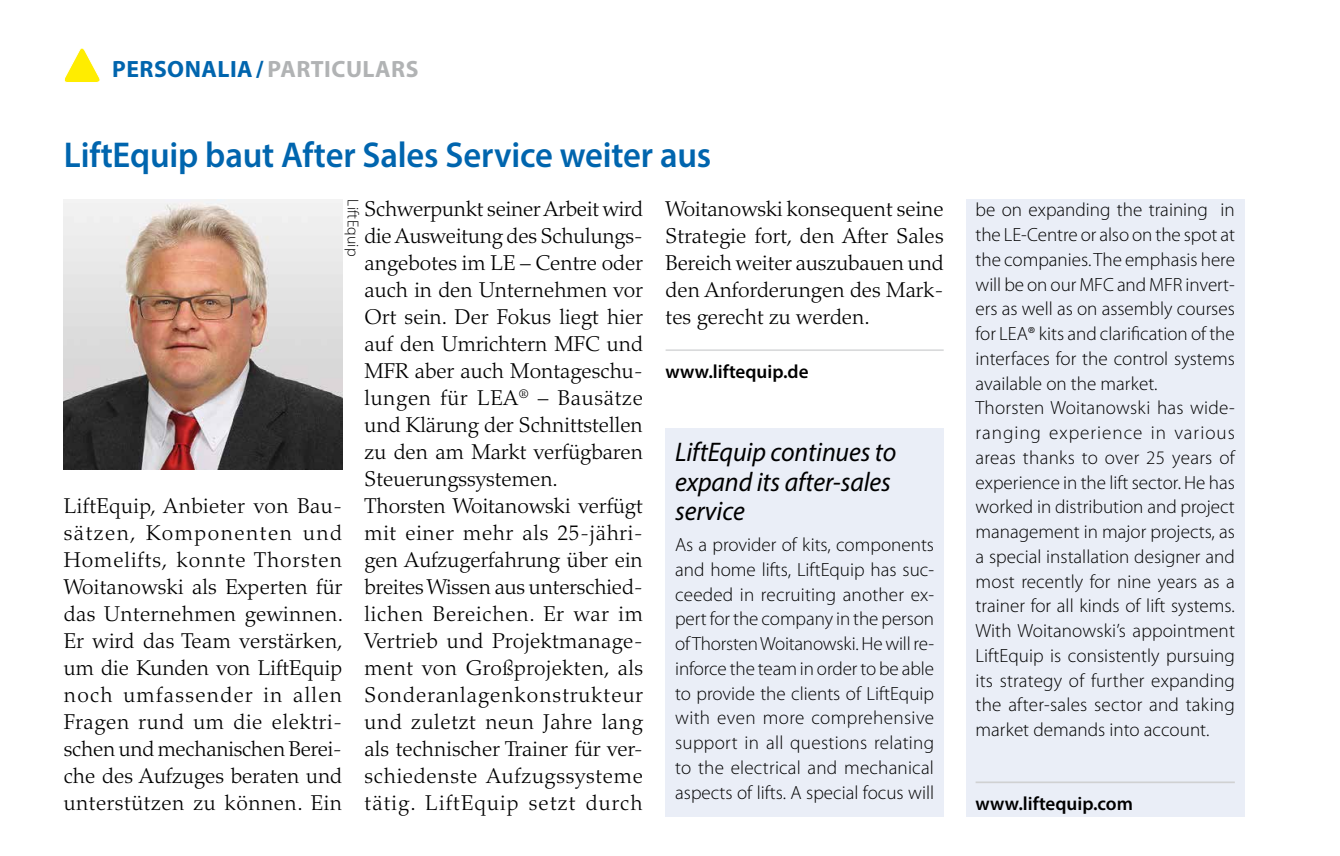
<style>
.page{position:relative;width:1340px;height:856px;background:#fff}
.page>*{position:absolute;margin:0;border:0;box-sizing:border-box;transform-origin:0 0}
.t1{font:600 36px "Myriad Pro";letter-spacing:-.005em;color:#0065ae;scale:.96 1}
.t2{font:italic 27px/29.2px "Myriad Pro";letter-spacing:-.005em;color:#000;scale:.96 1}
.t3{font:700 23.62px "Myriad Pro";color:#b1b3b4}
.t4{font:700 23.62px "Myriad Pro";color:#0065ae}
.t5{font:300 21.38px/27px "Palatino";color:#000;text-align:justify}
.t6{font:300 19.12px/24.8px "Myriad Pro";color:#000;text-align:justify}
.t7{font:600 19.12px "Myriad Pro";color:#000}
.t8{font:300 15.75px "Myriad Pro";letter-spacing:.01em;color:#000}
.s1{color:#0065ae}
</style>
<div class="page">
<div style="left:665px;top:428px;width:278px;height:388px;background:#eaeef7"></div>
<div style="left:966px;top:199px;width:278px;height:617px;background:#eaeef7"></div>
<svg style="left:64px;top:48px;width:36px;height:35px"></svg>
<hr style="left:665px;top:349px;width:278px;height:2px;background:#d9dadb">
<hr style="left:975px;top:781px;width:259px;height:2px;background:#d0d1d2">
<img style="left:64px;top:199px;width:278px;height:270px">
<p class="t4" style="left:112px;top:53px;width:30px">PERSO</p>
<p class="t4" style="left:185px;top:53px;width:28px">NALIA</p>
<p class="t3" style="left:256px;top:53px;width:39px"><span class="s1">/</span>PARTIC</p>
<p class="t3" style="left:346px;top:53px;width:31px">ULARS</p>
<h1 class="t1" style="left:64px;top:132px;width:676px">LiftEquip baut After Sales Service weiter aus</h1>
<p class="t5" style="left:364px;top:196px;width:280px;text-align:left">Schwerpunkt seiner Arbeit wird die Ausweitung des Schulungs&shy;angebotes im LE – Centre oder auch in den Unternehmen vor<br>Ort sein. Der Fokus liegt hier auf den Umrichtern MFC und<br>MFR aber auch Montageschu&shy;lungen für LEA<sup>®</sup> – Bausätze und Klärung der Schnittstellen zu den am Markt verfügbaren<br>Steuerungssystemen.<br>Thorsten Woitanowski verfügt mit einer mehr als 25-jähri&shy;gen Aufzugerfahrung über ein breites Wissen aus unterschied&shy;lichen Bereichen. Er war im<br>Vertrieb und Projektmanage&shy;ment von Großprojekten, als<br>Sonderanlagenkonstrukteur und zuletzt neun Jahre lang als technischer Trainer für ver&shy;schiedenste Aufzugssysteme tätig. LiftEquip setzt durch</p>
<p class="t8" style="left:362px;top:199px;width:58px;rotate:90deg">LiftEquip</p>
<p class="t5" style="left:665px;top:196px;width:280px">Woitanowski konsequent seine Strategie fort, den After Sales Bereich weiter auszubauen und den Anforderungen des Mark&shy;tes gerecht zu werden.</p>
<p class="t7" style="left:665px;top:359px;width:144px">www.liftequip.de</p>
<p class="t2" style="left:675px;top:437px;width:232px">LiftEquip continues to expand its after-sales service</p>
<p class="t6" style="left:675px;top:532px;width:260px">As a provider of kits, components and home lifts, LiftEquip has suc&shy;ceeded in recruiting another ex&shy;pert for the company in the person of Thorsten Woitanowski. He will re&shy;inforce the team in order to be able to provide the clients of LiftEquip with even more comprehensive support in all questions relating to the electrical and mechanical aspects of lifts. A special focus will</p>
<p class="t5" style="left:64px;top:493px;width:281px">LiftEquip, Anbieter von Bau&shy;sätzen, Komponenten und Homelifts, konnte Thorsten Woitanowski als Experten für das Unternehmen gewinnen.<br>Er wird das Team verstärken, um die Kunden von LiftEquip noch umfassender in allen Fragen rund um die elektri&shy;schen und mechanischen Berei&shy;che des Aufzuges beraten und unterstützen zu können. Ein</p>
<p class="t6" style="left:975px;top:198px;width:261px;text-align:left">be on expanding the training in the LE-Centre or also on the spot at the companies. The emphasis here will be on our MFC and MFR invert&shy;ers as well as on assembly courses for LEA® kits and clarification of the interfaces for the control systems available on the market.<br>Thorsten Woitanowski has wide&shy;ranging experience in various areas thanks to over 25 years of experience in the lift sector. He has worked in distribution and project management in major projects, as a special installation designer and most recently for nine years as a trainer for all kinds of lift systems.<br>With Woitanowski’s appointment LiftEquip is consistently pursuing its strategy of further expanding the after-sales sector and taking market demands into account.</p>
<p class="t7" style="left:975px;top:791px;width:159px">www.liftequip.com</p>
</div>
